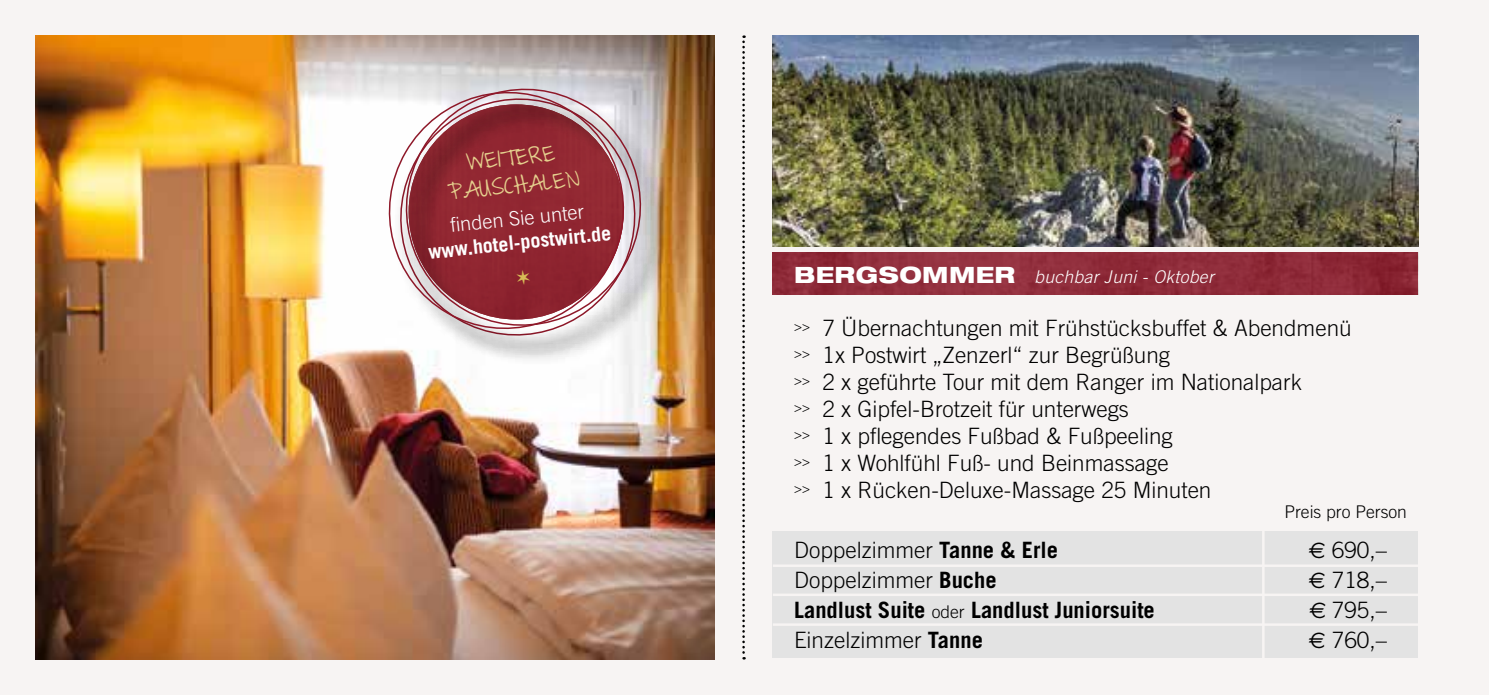
<style>
.page{position:relative;width:1489px;height:695px;background:#fff}
.page>*{position:absolute;margin:0;border:0;box-sizing:border-box;transform-origin:0 0}
.t1{font:300 22.5px/27px "Trade Gothic";color:#000}
.t2{font:700 22.5px "Trade Gothic";color:#000}
.t3{font:700 20px "Trade Gothic";color:#fff}
.t4{font:20px/27.5px "The Great Escape";color:#e4cf8d;text-align:center}
.t5{font:300 20px "Trade Gothic";color:#fff}
.t6{font:italic 300 17.5px "Trade Gothic";letter-spacing:.02em;color:#fff}
.t7{font:300 17.5px "Trade Gothic";color:#000}
.s1{font-family:"Helvetica Neue";font-weight:800;font-style:normal;font-stretch:expanded;font-size:22.5px}
.s2{font-weight:700}
.s3{font-family:"Euro Sans";font-weight:400}
.s4{font-weight:300;font-size:17.5px}
</style>
<div class="page">
<div style="left:0;top:0;width:1488px;height:694px;background:#f7f4f3"></div>
<img style="left:35px;top:35px;width:679px;height:624px">
<img style="left:772px;top:252px;width:645px;height:43px">
<img style="left:772px;top:35px;width:645px;height:211px">
<svg style="left:742px;top:35px;width:2px;height:624px"></svg>
<div style="left:772px;top:531px;width:645px;height:126px;background:#e3e3e3"></div>
<hr style="left:772px;top:564px;width:645px;height:3px;background:#f7f4f3">
<hr style="left:772px;top:593px;width:645px;height:3px;background:#f7f4f3">
<hr style="left:1261px;top:517px;width:3px;height:151px;background:#f7f4f3">
<hr style="left:772px;top:623px;width:645px;height:2px;background:#f7f4f3">
<div style="left:404px;top:102px;width:262px;height:264px;background:#000;opacity:.75"></div>
<div style="left:410px;top:92px;width:262px;height:264px;background:#000;opacity:.75"></div>
<svg style="left:388px;top:73px;width:271px;height:271px;background:#c8bcb2"></svg>
<div style="left:393px;top:96px;width:262px;height:263px;background:#000;opacity:.75"></div>
<svg style="left:371px;top:76px;width:271px;height:271px"></svg>
<svg style="left:516px;top:269px;width:14px;height:16px"></svg>
<p class="t4" style="left:444px;top:152px;width:134px;rotate:-6deg">WEITERE<br>PAUSCHALEN</p>
<p class="t5" style="left:449px;top:213px;width:136px;rotate:-6deg">fi nden Sie unter</p>
<p class="t3" style="left:427px;top:239px;width:185px;rotate:-6deg">www.hotel-postwirt.de</p>
<p class="t6" style="left:794px;top:266px;width:421px"><span class="s1">BERGSOMMER</span> buchbar Juni - Oktober</p>
<p class="t1" style="left:794px;top:314px;width:559px"><sup>&gt;&gt;</sup> 7 Übernachtungen mit Frühstücksbuffet &amp; Abendmenü <sup>&gt;&gt;</sup> 1x Postwirt „Zenzerl“ zur Begrüßung<br><sup>&gt;&gt;</sup> 2 x geführte Tour mit dem Ranger im Nationalpark<br><sup>&gt;&gt;</sup> 2 x Gipfel-Brotzeit für unterwegs<br><sup>&gt;&gt;</sup> 1 x pflegendes Fußbad &amp; Fußpeeling<br><sup>&gt;&gt;</sup> 1 x Wohlfühl Fuß- und Beinmassage<br><sup>&gt;&gt;</sup> 1 x Rücken-Deluxe-Massage 25 Minuten</p>
<p class="t7" style="left:1284px;top:501px;width:124px">Preis pro Person</p>
<p class="t1" style="left:794px;top:536px;width:265px">Doppelzimmer <span class="s2">Tanne &amp; Erle</span></p>
<p class="t1" style="left:1308px;top:536px;width:80px"><span class="s3">€</span> 690,–</p>
<p class="t1" style="left:794px;top:566px;width:204px">Doppelzimmer <span class="s2">Buche</span></p>
<p class="t1" style="left:1308px;top:566px;width:80px"><span class="s3">€</span> 718,–</p>
<p class="t2" style="left:794px;top:595px;width:362px">Landlust Suite <span class="s4">oder</span> Landlust Juniorsuite</p>
<p class="t1" style="left:1309px;top:596px;width:79px"><span class="s3">€</span> 795,–</p>
<p class="t1" style="left:794px;top:626px;width:190px">Einzelzimmer <span class="s2">Tanne</span></p>
<p class="t1" style="left:1308px;top:626px;width:80px"><span class="s3">€</span> 760,–</p>
</div>
